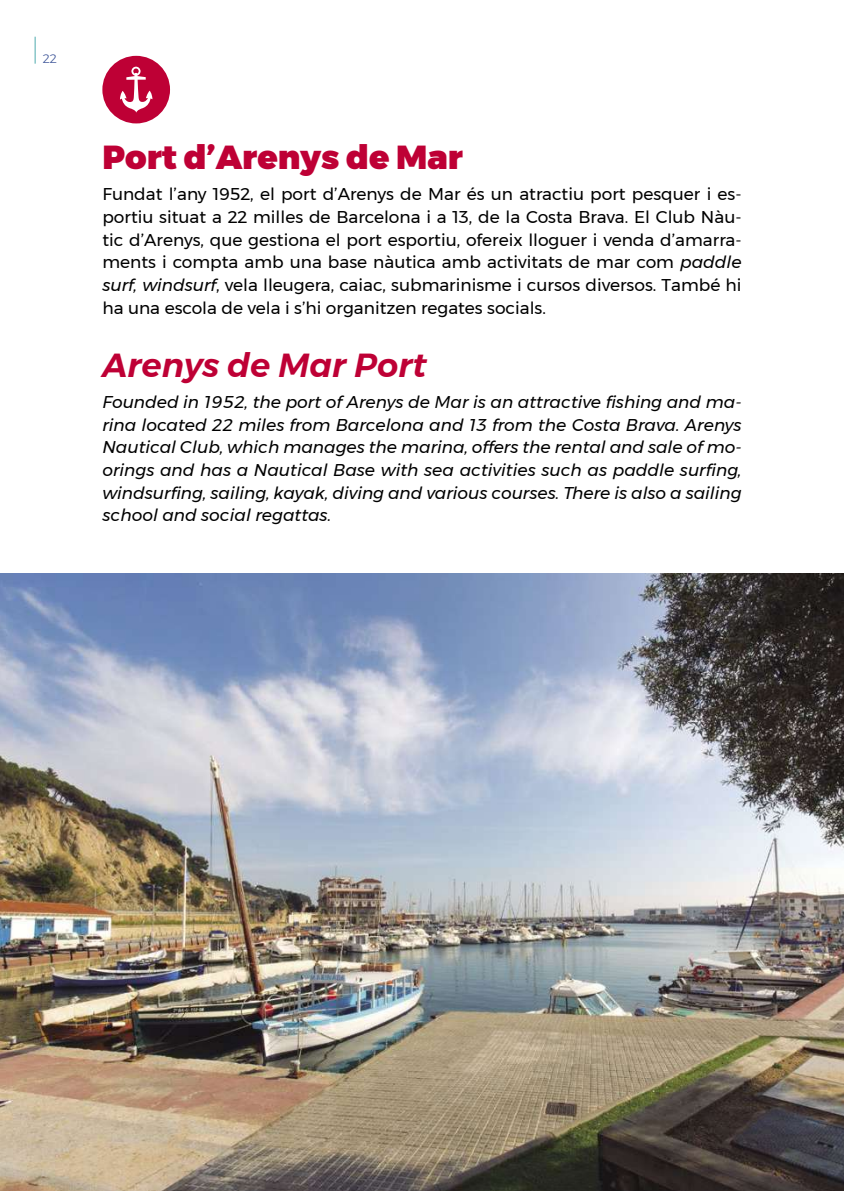
<style>
.page{position:relative;width:844px;height:1191px;background:#fff}
.page>*{position:absolute;margin:0;border:0;box-sizing:border-box;transform-origin:0 0}
.t1{font:900 33.25px "Montserrat";color:#be0035}
.t2{font:italic 600 33.25px "Montserrat";color:#be0035}
.t3{font:16.97px/22.8px "Montserrat";color:#000;text-align:justify}
.t4{font:italic 16.97px/22.8px "Montserrat";color:#000;text-align:justify}
.t5{font:300 12.25px "Montserrat";color:#395196}
.s1{font-style:italic}
</style>
<div class="page">
<div style="left:102px;top:56px;width:68px;height:67px;background:#be0035;border-radius:50%"></div>
<svg style="left:120px;top:67px;width:32px;height:46px"></svg>
<img style="left:0;top:574px;width:843px;height:617px">
<svg style="left:35px;top:37px;width:1px;height:27px"></svg>
<p class="t5" style="left:43px;top:49px;width:15px">22</p>
<h1 class="t1" style="left:102px;top:129px;width:362px">Port d’Arenys de Mar</h1>
<p class="t3" style="left:102px;top:183px;width:640px">Fundat l’any 1952, el port d’Arenys de Mar és un atractiu port pesquer i es&shy;portiu situat a 22 milles de Barcelona i a 13, de la Costa Brava. El Club Nàu&shy;tic d’Arenys, que gestiona el port esportiu, ofereix lloguer i venda d’amarra&shy;ments i compta amb una base nàutica amb activitats de mar com <span class="s1">paddle surf, windsurf</span>, vela lleugera, caiac, submarinisme i cursos diversos. També hi ha una escola de vela i s’hi organitzen regates socials.</p>
<h1 class="t2" style="left:102px;top:338px;width:325px">Arenys de Mar Port</h1>
<p class="t4" style="left:102px;top:390px;width:640px">Founded in 1952, the port of Arenys de Mar is an attractive fishing and ma&shy;rina located 22 miles from Barcelona and 13 from the Costa Brava. Arenys Nautical Club, which manages the marina, offers the rental and sale of mo&shy;orings and has a Nautical Base with sea activities such as paddle surfing, windsurfing, sailing, kayak, diving and various courses. There is also a sailing school and social regattas.</p>
</div>
